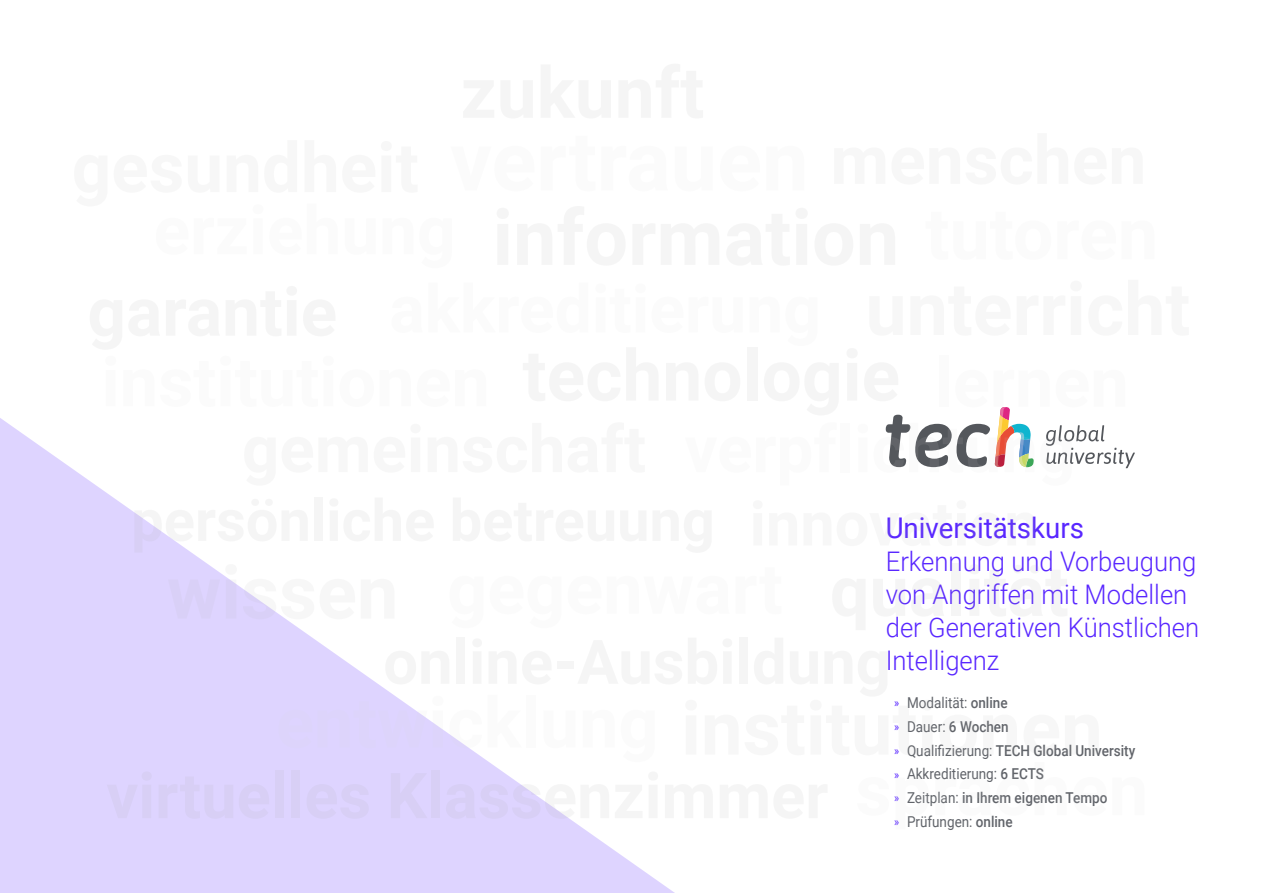
<style>
.page{position:relative;width:1263px;height:893px;background:#fff}
.page>*{position:absolute;margin:0;border:0;box-sizing:border-box;transform-origin:0 0}
.t1{font:28.5px "Roboto";color:#5927ff}
.t2{font:300 27px/33px "Roboto";color:#5927ff;scale:.95 1}
.t3{font:15px/23.7px "Roboto";color:#61646a;scale:.9 1}
.s1{font-size:12px;color:#5927ff}
.s2{font-weight:500}
</style>
<div class="page">
<svg style="left:0;top:418px;width:675px;height:475px;fill:#ded4ff"></svg>
<div style="left:747px;top:347px;width:10px;height:54px;background:#f5f5f5"></div>
<svg style="left:244px;top:437px;width:32px;height:49px"></svg>
<svg style="left:282px;top:437px;width:86px;height:36px"></svg>
<svg style="left:374px;top:424px;width:47px;height:49px"></svg>
<svg style="left:428px;top:437px;width:29px;height:35px"></svg>
<svg style="left:463px;top:423px;width:99px;height:50px"></svg>
<svg style="left:568px;top:422px;width:77px;height:51px"></svg>
<div style="left:841px;top:423px;width:9px;height:49px;background:#fbfbfb"></div>
<svg style="left:885px;top:407px;width:250px;height:62px"></svg>
<svg style="left:168px;top:564px;width:69px;height:55px;background:#ded5fb"></svg>
<svg style="left:243px;top:579px;width:71px;height:40px"></svg>
<svg style="left:320px;top:579px;width:35px;height:40px"></svg>
<svg style="left:361px;top:579px;width:33px;height:40px"></svg>
<svg style="left:449px;top:576px;width:34px;height:52px"></svg>
<svg style="left:490px;top:576px;width:71px;height:52px"></svg>
<svg style="left:568px;top:576px;width:33px;height:38px"></svg>
<svg style="left:607px;top:576px;width:68px;height:38px"></svg>
<div style="left:951px;top:563px;width:10px;height:53px;background:#f5f5f5"></div>
<svg style="left:278px;top:710px;width:34px;height:38px"></svg>
<svg style="left:318px;top:696px;width:125px;height:52px;background:#e1d9fd"></svg>
<svg style="left:449px;top:710px;width:33px;height:38px"></svg>
<svg style="left:488px;top:695px;width:34px;height:52px"></svg>
<div style="left:526px;top:695px;width:9px;height:52px;background:#fbfbfb"></div>
<svg style="left:543px;top:710px;width:32px;height:38px"></svg>
<svg style="left:583px;top:710px;width:32px;height:37px"></svg>
<svg style="left:621px;top:710px;width:34px;height:52px"></svg>
<svg style="left:385px;top:651px;width:64px;height:33px"></svg>
<div style="left:456px;top:638px;width:9px;height:46px;background:#f5f5f5"></div>
<svg style="left:472px;top:638px;width:10px;height:46px"></svg>
<svg style="left:488px;top:651px;width:64px;height:33px"></svg>
<div style="left:556px;top:662px;width:17px;height:7px;background:#f5f5f5"></div>
<svg style="left:577px;top:640px;width:98px;height:44px"></svg>
<div style="left:739px;top:638px;width:9px;height:46px;background:#f5f5f5"></div>
<svg style="left:107px;top:771px;width:45px;height:47px;background:#dbd1fa"></svg>
<div style="left:159px;top:776px;width:74px;height:43px;background:#dcd2fc"></div>
<svg style="left:239px;top:784px;width:30px;height:35px"></svg>
<div style="left:275px;top:771px;width:9px;height:47px;background:#d8cff5"></div>
<div style="left:291px;top:771px;width:9px;height:47px;background:#d8cff5"></div>
<svg style="left:307px;top:784px;width:62px;height:35px;background:#dad1f9"></svg>
<svg style="left:391px;top:773px;width:37px;height:45px;background:#dad1f9"></svg>
<div style="left:431px;top:771px;width:9px;height:47px;background:#d8cff5"></div>
<svg style="left:446px;top:784px;width:163px;height:35px"></svg>
<svg style="left:615px;top:785px;width:27px;height:33px"></svg>
<svg style="left:648px;top:771px;width:10px;height:47px"></svg>
<svg style="left:665px;top:784px;width:10px;height:34px"></svg>
<svg style="left:134px;top:499px;width:174px;height:54px"></svg>
<div style="left:314px;top:497px;width:9px;height:44px;background:#f5f5f5"></div>
<svg style="left:329px;top:497px;width:105px;height:44px"></svg>
<svg style="left:453px;top:497px;width:161px;height:44px"></svg>
<svg style="left:620px;top:510px;width:26px;height:31px"></svg>
<svg style="left:652px;top:510px;width:23px;height:43px"></svg>
<h1 class="t1" style="left:886px;top:508px;width:200px">Universitätskurs</h1>
<h2 class="t2" style="left:886px;top:544px;width:332px">Erkennung und Vorbeugung von Angriffen mit Modellen der Generativen Künstlichen<br>Intelligenz</h2>
<p class="t3" style="left:894px;top:690px;width:269px"><span class="s1">»</span> Modalität: <span class="s2">online<br></span><span class="s1">»</span> Dauer: <span class="s2">6 Wochen<br></span><span class="s1">»</span> Qualifizierung: <span class="s2">TECH Global University </span><span class="s1">»</span> Akkreditierung: <span class="s2">6 ECTS<br></span><span class="s1">»</span> Zeitplan: <span class="s2">in Ihrem eigenen Tempo<br></span><span class="s1">»</span> Prüfungen: <span class="s2">online</span></p>
</div>
